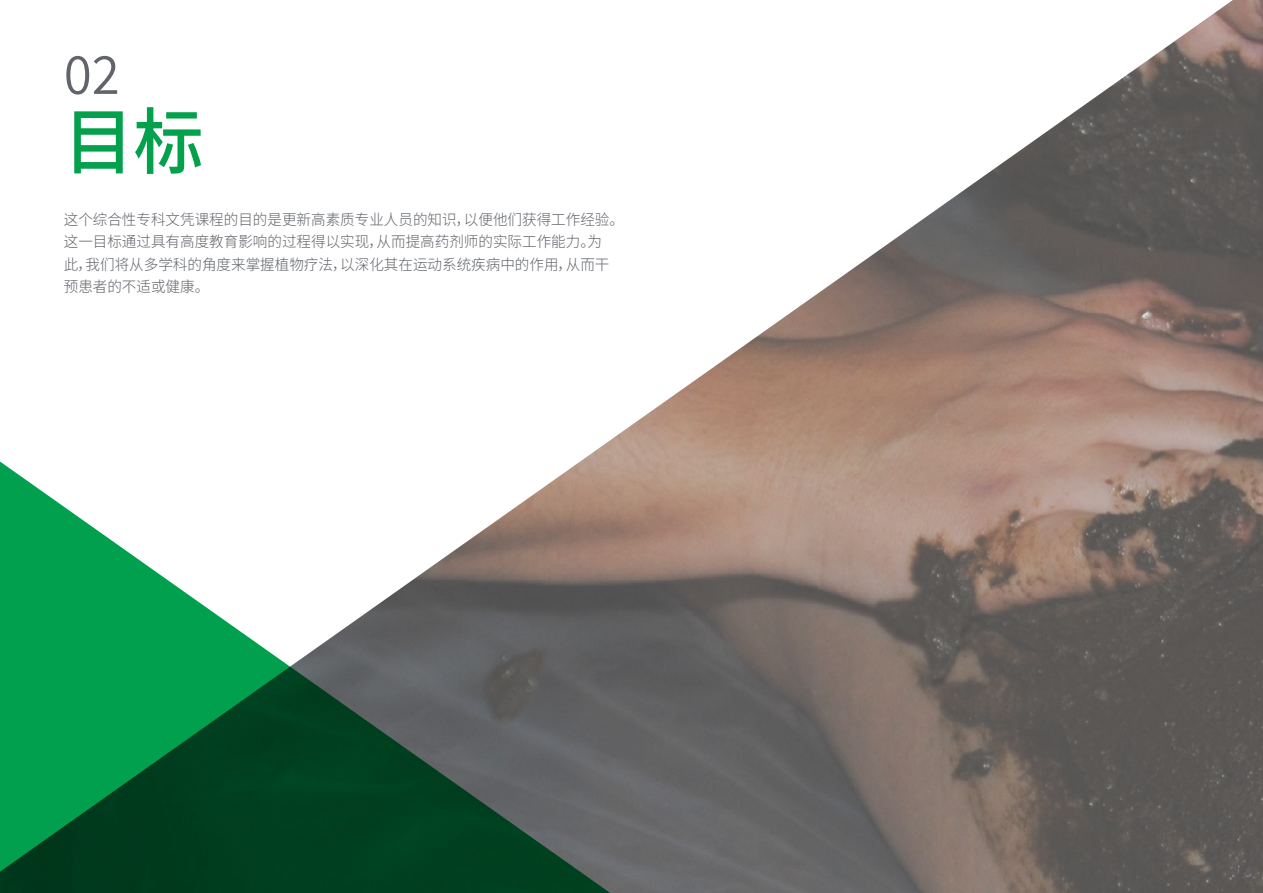
<style>
.page{position:relative;width:1263px;height:893px;background:#fff}
.page>*{position:absolute;margin:0;border:0;box-sizing:border-box;transform-origin:0 0}
.t1{font:500 72px "Source Han Sans CN";color:#04a14d}
.t2{font:52.5px "Source Han Sans CN";color:#61646a}
.t3{font:300 15px/22.5px "Source Han Sans CN";color:#61646a}
</style>
<div class="page">
<img style="left:602px;top:0;width:661px;height:893px">
<svg style="left:0;top:446px;width:640px;height:447px"></svg>
<h2 class="t2" style="left:64px;top:45px;width:57px">02</h2>
<h1 class="t1" style="left:64px;top:101px;width:141px">目标</h1>
<p class="t3" style="left:64px;top:208px;width:562px">这个综合性专科文凭课程的目的是更新高素质专业人员的知识，以便他们获得工作经验。这一目标通过具有高度教育影响的过程得以实现，从而提高药剂师的实际工作能力。为<br>此，我们将从多学科的角度来掌握植物疗法，以深化其在运动系统疾病中的作用，从而干预患者的不适或健康。</p>
</div>
